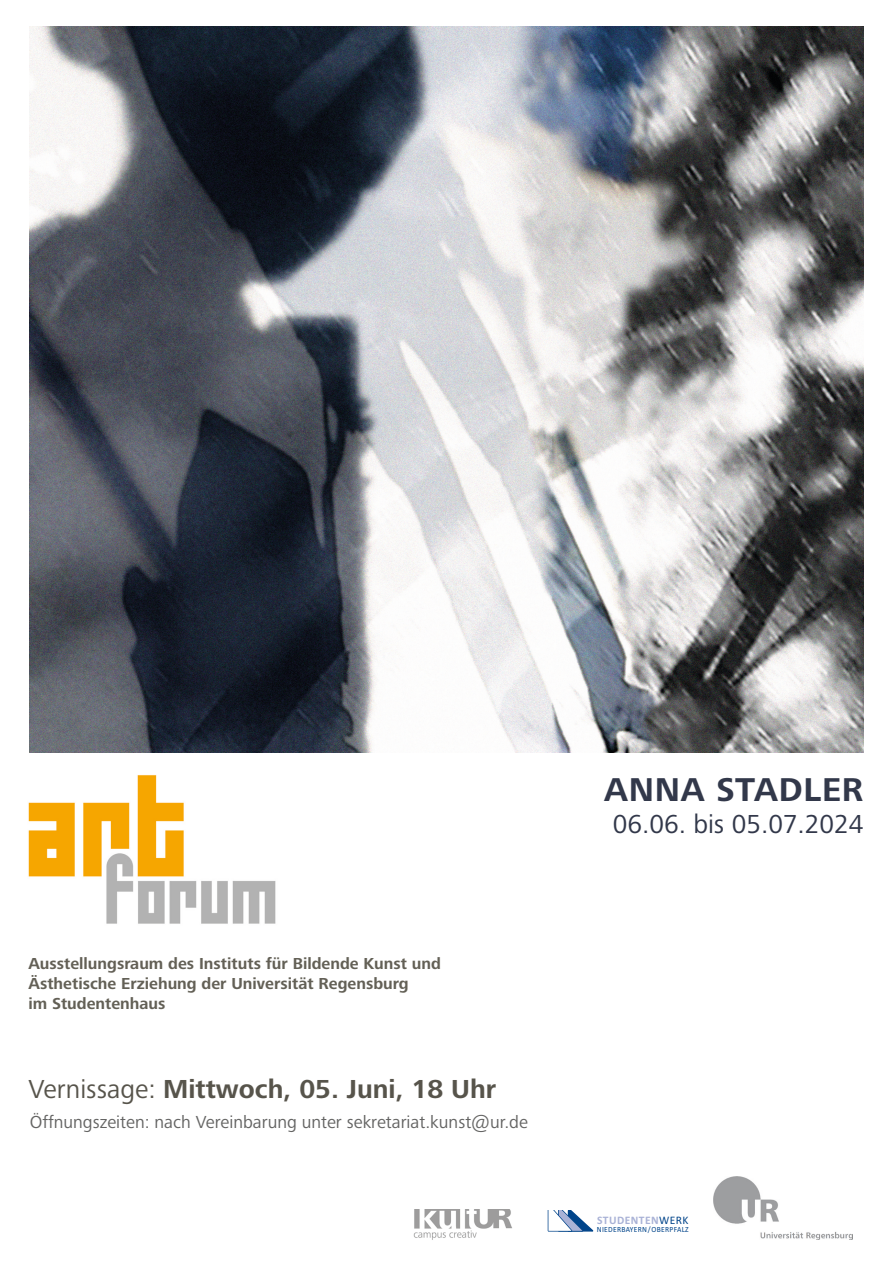
<style>
.page{position:relative;width:893px;height:1263px;background:#fff}
.page>*{position:absolute;margin:0;border:0;box-sizing:border-box;transform-origin:0 0}
.t1{font:700 34.2px "Frutiger Next LTW1 G";letter-spacing:.02em;color:#32384a}
.t2{font:700 27px "Frutiger Next LTW1 G";color:#57544b}
.t3{font:27px "Frutiger Next LTW1 G";color:#32384a}
.t4{font:18px "Frutiger Next LTW1 G";color:#646463}
.t5{font:700 16.5px "Frutiger Next LTW1 G";color:#636056}
.t6{font:700 11.55px "Calibri";letter-spacing:.04em;color:#a9b2d6}
.t7{font:7.95px "Calibri";letter-spacing:.04em;color:#00448a;scale:.95 1}
.s1{font-weight:400}
.s2{font-weight:400;color:#00448a}
</style>
<div class="page">
<img style="left:28px;top:746px;width:248px;height:178px">
<img style="left:713px;top:1176px;width:139px;height:64px">
<img style="left:413px;top:1210px;width:99px;height:30px">
<svg style="left:547px;top:1210px;width:47px;height:22px"></svg>
<img style="left:30px;top:26px;width:833px;height:727px">
<p class="t5" style="left:28px;top:954px;width:414px">Ausstellungsraum des Instituts für Bildende Kunst und</p>
<p class="t5" style="left:28px;top:974px;width:382px">Ästhetische Erziehung der Universität Regensburg</p>
<p class="t5" style="left:28px;top:994px;width:139px">im Studentenhaus</p>
<p class="t2" style="left:28px;top:1074px;width:469px"><span class="s1">Vernissage:</span> Mittwoch, 05. Juni, 18 Uhr</p>
<p class="t4" style="left:30px;top:1112px;width:500px">Öffnungszeiten: nach Vereinbarung unter sekretariat.kunst@ur.de</p>
<p class="t1" style="left:604px;top:770px;width:261px">ANNA STADLER</p>
<p class="t3" style="left:613px;top:809px;width:252px">06.06. bis 05.07.2024</p>
<p class="t6" style="left:597px;top:1213px;width:93px">STUDENTEN<span class="s2">WERK</span></p>
<p class="t7" style="left:597px;top:1224px;width:98px">NIEDERBAYERN / OBERPFALZ</p>
</div>
